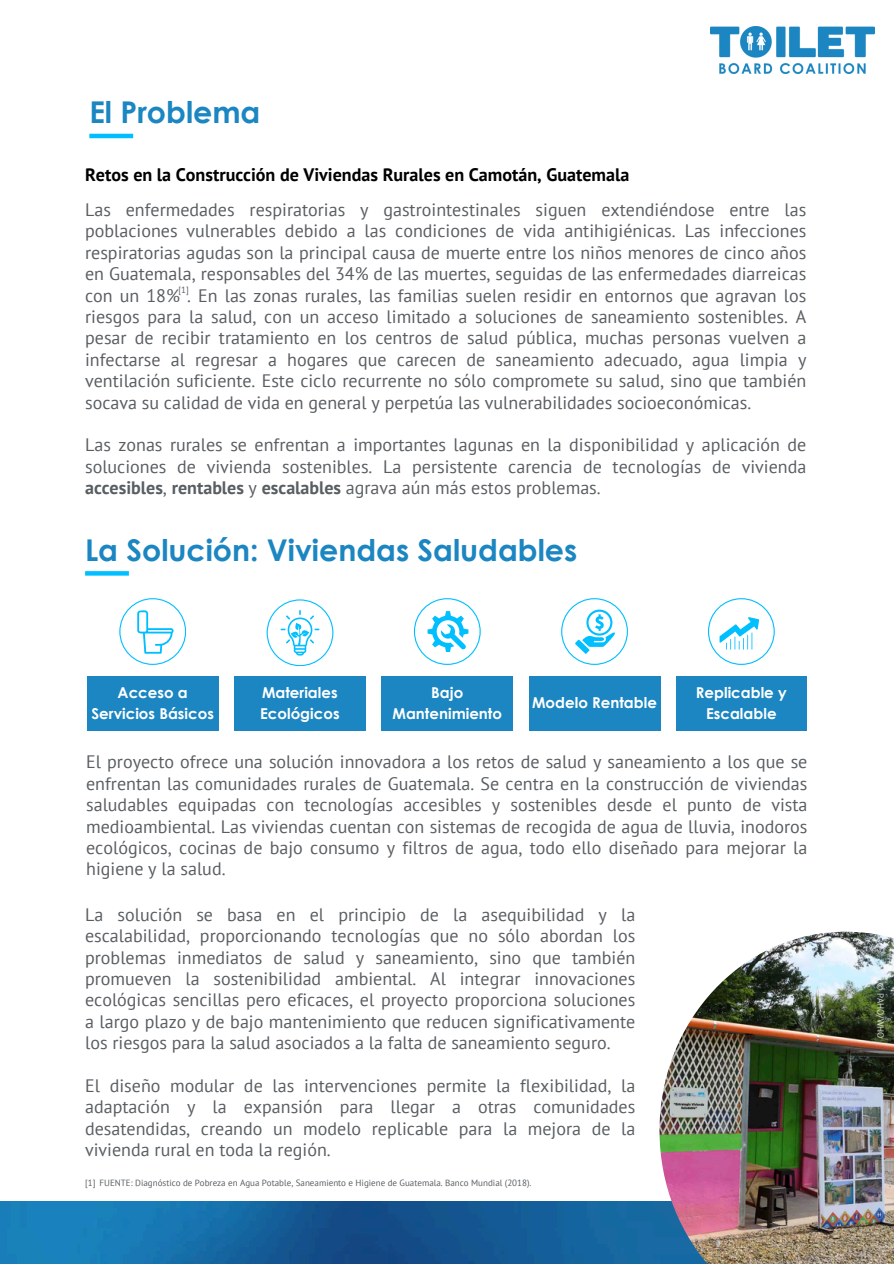
<style>
.page{position:relative;width:894px;height:1264px;background:#fff}
.page>*{position:absolute;margin:0;border:0;box-sizing:border-box;transform-origin:0 0}
.t1{font:700 30px "Century Gothic";color:#1b86c1}
.t2{font:18px/21.3px "PT Sans";color:#595e62;text-align:justify}
.t3{font:700 18px "PT Sans";color:#000}
.t4{font:700 15px/20.2px "Century Gothic";color:#fff;text-align:center}
.t5{font:9px "PT Sans";color:#595e62}
.t6{font:9px "PT Sans";color:#fdfdfd}
.s1{font-weight:700}
</style>
<div class="page">
<img style="left:710px;top:26px;width:164px;height:47px">
<hr style="left:89px;top:134px;width:44px;height:4px;background:#00bfff">
<svg style="left:85px;top:571px;width:44px;height:4px"></svg>
<img style="left:0;top:1201px;width:659px;height:62px">
<div style="left:87px;top:675px;width:131px;height:55px;background:#1b86c1"></div>
<div style="left:234px;top:675px;width:131px;height:55px;background:#1b86c1"></div>
<div style="left:528px;top:675px;width:132px;height:55px;background:#1b86c1"></div>
<div style="left:381px;top:675px;width:132px;height:55px;background:#1b86c1"></div>
<div style="left:676px;top:675px;width:130px;height:55px;background:#1b86c1"></div>
<svg style="left:708px;top:598px;width:66px;height:66px"></svg>
<svg style="left:266px;top:599px;width:67px;height:66px"></svg>
<svg style="left:119px;top:598px;width:67px;height:66px"></svg>
<svg style="left:561px;top:598px;width:66px;height:66px"></svg>
<svg style="left:414px;top:598px;width:66px;height:66px"></svg>
<img style="left:659px;top:931px;width:234px;height:332px">
<h1 class="t1" style="left:89px;top:93px;width:172px">El Problema</h1>
<h4 class="t3" style="left:85px;top:162px;width:545px">Retos en la Construcción de Viviendas Rurales en Camotán, Guatemala</h4>
<h4 class="t2" style="left:85px;top:199px;width:722px">Las enfermedades respiratorias y gastrointestinales siguen extendiéndose entre las poblaciones vulnerables debido a las condiciones de vida antihigiénicas. Las infecciones respiratorias agudas son la principal causa de muerte entre los niños menores de cinco años en Guatemala, responsables del 34% de las muertes, seguidas de las enfermedades diarreicas con un 18% . En las zonas rurales, las familias suelen residir en entornos que agravan los riesgos para la salud, con un acceso limitado a soluciones de saneamiento sostenibles. A pesar de recibir tratamiento en los centros de salud pública, muchas personas vuelven a infectarse al regresar a hogares que carecen de saneamiento adecuado, agua limpia y ventilación suficiente. Este ciclo recurrente no sólo compromete su salud, sino que también socava su calidad de vida en general y perpetúa las vulnerabilidades socioeconómicas.</h4>
<p class="t2" style="left:85px;top:434px;width:722px">Las zonas rurales se enfrentan a importantes lagunas en la disponibilidad y aplicación de soluciones de vivienda sostenibles. La persistente carencia de tecnologías de vivienda <span class="s1">accesibles</span>, <span class="s1">rentables</span> y <span class="s1">escalables</span> agrava aún más estos problemas.</p>
<p class="t5" style="left:178px;top:284px;width:12px">[1]</p>
<h2 class="t1" style="left:85px;top:530px;width:493px">La Solución: Viviendas Saludables</h2>
<p class="t4" style="left:91px;top:682px;width:124px">Acceso a<br>Servicios Básicos</p>
<h4 class="t4" style="left:260px;top:682px;width:81px;text-align:left">Materiales<br>Ecológicos</h4>
<p class="t4" style="left:532px;top:692px;width:126px">Modelo Rentable</p>
<h4 class="t4" style="left:392px;top:682px;width:111px">Bajo<br>Mantenimiento</h4>
<p class="t4" style="left:695px;top:682px;width:92px">Replicable y<br>Escalable</p>
<h3 class="t2" style="left:86px;top:751px;width:722px">El proyecto ofrece una solución innovadora a los retos de salud y saneamiento a los que se enfrentan las comunidades rurales de Guatemala. Se centra en la construcción de viviendas saludables equipadas con tecnologías accesibles y sostenibles desde el punto de vista medioambiental. Las viviendas cuentan con sistemas de recogida de agua de lluvia, inodoros ecológicos, cocinas de bajo consumo y filtros de agua, todo ello diseñado para mejorar la higiene y la salud.</h3>
<h3 class="t2" style="left:85px;top:903px;width:551px">La solución se basa en el principio de la asequibilidad y la escalabilidad, proporcionando tecnologías que no sólo abordan los problemas inmediatos de salud y saneamiento, sino que también promueven la sostenibilidad ambiental. Al integrar innovaciones ecológicas sencillas pero eficaces, el proyecto proporciona soluciones a largo plazo y de bajo mantenimiento que reducen significativamente los riesgos para la salud asociados a la falta de saneamiento seguro.</h3>
<p class="t2" style="left:85px;top:1074px;width:551px">El diseño modular de las intervenciones permite la flexibilidad, la adaptación y la expansión para llegar a otras comunidades desatendidas, creando un modelo replicable para la mejora de la vivienda rural en toda la región.</p>
<h4 class="t5" style="left:85px;top:1176px;width:12px">[1]</h4>
<h3 class="t5" style="left:99px;top:1176px;width:433px">FUENTE: Diagnóstico de Pobreza en Agua Potable, Saneamiento e Higiene de Guatemala. Banco Mundial (2018).</h3>
<p class="t6" style="left:886px;top:983px;width:56px;rotate:90deg">© PAHO/WHO</p>
</div>
